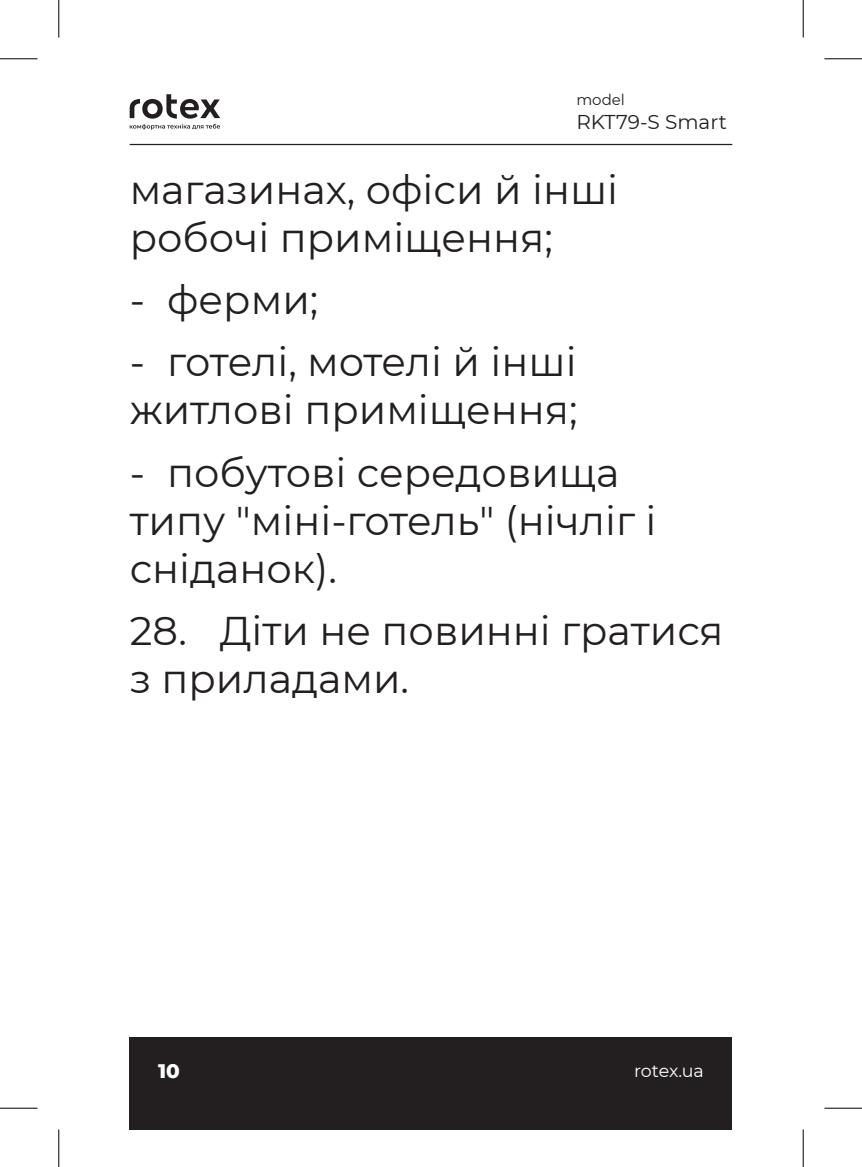
<style>
.page{position:relative;width:862px;height:1167px;background:#fff}
.page>*{position:absolute;margin:0;border:0;box-sizing:border-box;transform-origin:0 0}
.t1{font:40px/48px "Montserrat";color:#231f20}
.t2{font:20px "Montserrat";color:#231f20}
.t3{font:800 20px "Montserrat";color:#fff}
.t4{font:17.5px "Montserrat";letter-spacing:-.015em;color:#fff}
.t5{font:15px "Montserrat";color:#231f20}
</style>
<div class="page">
<div style="left:130px;top:1037px;width:602px;height:92px;background:#231f20"></div>
<hr style="left:130px;top:144px;width:602px;height:1px;background:#231f20">
<svg style="left:130px;top:94px;width:90px;height:36px"></svg>
<hr style="left:0;top:58px;width:38px;height:1px;background:#000">
<hr style="left:824px;top:58px;width:38px;height:1px;background:#000">
<hr style="left:0;top:1107px;width:38px;height:1px;background:#000">
<hr style="left:824px;top:1107px;width:38px;height:1px;background:#000">
<hr style="left:58px;top:0;width:1px;height:37px;background:#000">
<hr style="left:58px;top:1129px;width:1px;height:37px;background:#000">
<hr style="left:802px;top:0;width:1px;height:37px;background:#000">
<hr style="left:802px;top:1129px;width:1px;height:37px;background:#000">
<p class="t5" style="left:576px;top:90px;width:50px">model</p>
<p class="t2" style="left:576px;top:109px;width:152px">RKT79-S Smart</p>
<p class="t1" style="left:130px;top:164px;width:490px">магазинах, офіси й інші робочі приміщення;</p>
<p class="t1" style="left:130px;top:274px;width:190px">- ферми;</p>
<p class="t1" style="left:130px;top:336px;width:449px">- готелі, мотелі й інші житлові приміщення;</p>
<p class="t1" style="left:130px;top:447px;width:528px">- побутові середовища типу "міні-готель" (нічліг і сніданок).</p>
<p class="t1" style="left:130px;top:605px;width:595px">28. Діти не повинні гратися з приладами.</p>
<p class="t3" style="left:158px;top:1056px;width:23px">10</p>
<p class="t4" style="left:634px;top:1058px;width:71px">rotex.ua</p>
</div>
